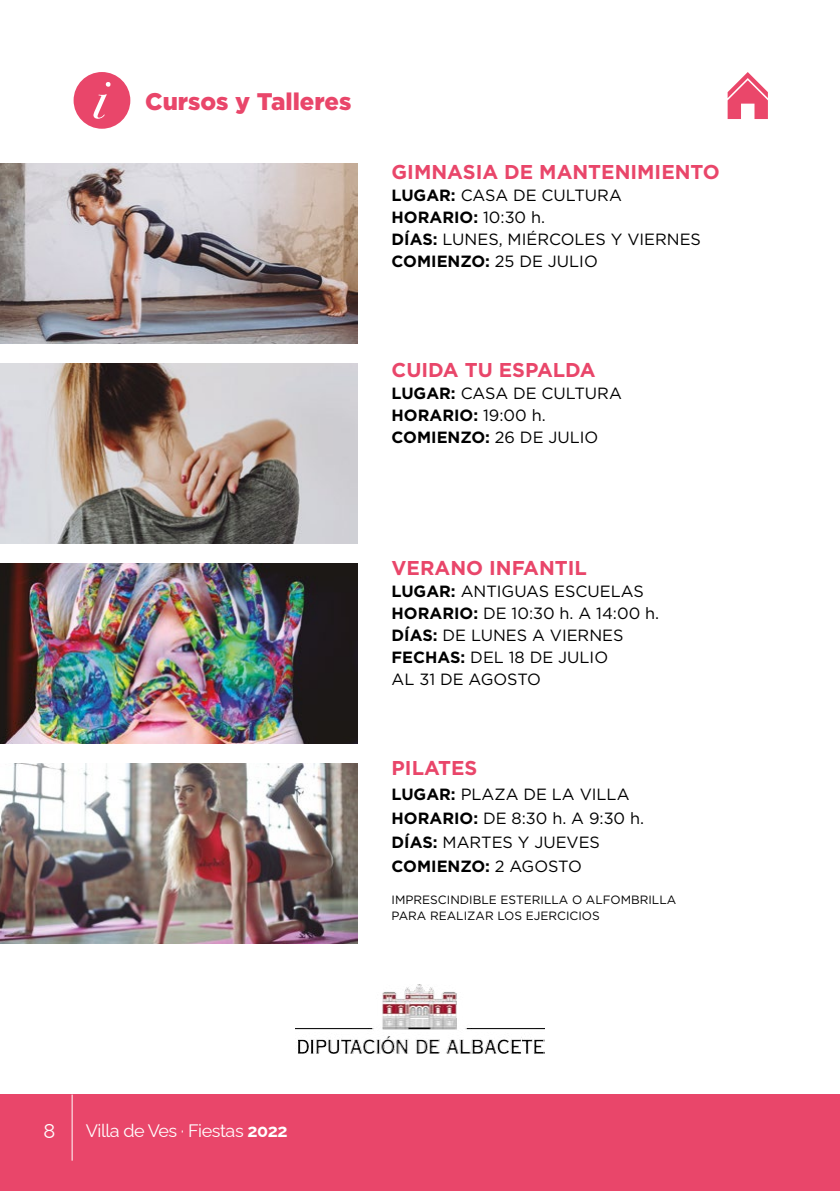
<style>
.page{position:relative;width:840px;height:1191px;background:#fff}
.page>*{position:absolute;margin:0;border:0;box-sizing:border-box;transform-origin:0 0}
.t1{font:900 24px "Gotham";color:#e9466a}
.t2{font:700 20px "Gotham";color:#e9466a}
.t3{font:20px "Raleway";color:#fff}
.t4{font:18px "Raleway";letter-spacing:-.025em;color:#fff}
.t5{font:16.2px/22px "Gotham";color:#000}
.t6{font:12px/16px "Gotham";color:#000}
.s1{font-weight:700}
</style>
<div class="page">
<div style="left:0;top:1094px;width:839px;height:97px;background:#e9466a"></div>
<hr style="left:72px;top:1094px;width:1px;height:66px;background:#fff">
<div style="left:74px;top:72px;width:56px;height:57px;background:#e9466a;border-radius:50%"></div>
<svg style="left:93px;top:82px;width:17px;height:37px"></svg>
<img style="left:0;top:163px;width:357px;height:181px">
<img style="left:0;top:363px;width:357px;height:181px">
<img style="left:0;top:563px;width:357px;height:181px">
<img style="left:0;top:763px;width:357px;height:181px">
<img style="left:295px;top:984px;width:249px;height:69px">
<svg style="left:727px;top:72px;width:40px;height:47px"></svg>
<h1 class="t1" style="left:145px;top:85px;width:208px">Cursos y Talleres</h1>
<p class="t2" style="left:391px;top:159px;width:329px">GIMNASIA DE MANTENIMIENTO</p>
<p class="t5" style="left:391px;top:184px;width:311px"><span class="s1">LUGAR:</span> CASA DE CULTURA<br><span class="s1">HORARIO:</span> 10:30 h.<br><span class="s1">DÍAS:</span> LUNES, MIÉRCOLES Y VIERNES<br><span class="s1">COMIENZO:</span> 25 DE JULIO</p>
<p class="t2" style="left:391px;top:357px;width:205px">CUIDA TU ESPALDA</p>
<p class="t5" style="left:391px;top:382px;width:231px"><span class="s1">LUGAR:</span> CASA DE CULTURA<br><span class="s1">HORARIO:</span> 19:00 h.<br><span class="s1">COMIENZO:</span> 26 DE JULIO</p>
<p class="t2" style="left:391px;top:555px;width:197px">VERANO INFANTIL</p>
<p class="t5" style="left:391px;top:580px;width:269px"><span class="s1">LUGAR:</span> ANTIGUAS ESCUELAS<br><span class="s1">HORARIO:</span> DE 10:30 h. A 14:00 h.<br><span class="s1">DÍAS:</span> DE LUNES A VIERNES<br><span class="s1">FECHAS:</span> DEL 18 DE JULIO<br>AL 31 DE AGOSTO</p>
<p class="t2" style="left:391px;top:755px;width:87px">PILATES</p>
<p class="t5" style="left:391px;top:781px;width:254px;line-height:24.2px"><span class="s1">LUGAR:</span> PLAZA DE LA VILLA<br><span class="s1">HORARIO:</span> DE 8:30 h. A 9:30 h.<br><span class="s1">DÍAS:</span> MARTES Y JUEVES<br><span class="s1">COMIENZO:</span> 2 AGOSTO</p>
<p class="t6" style="left:391px;top:891px;width:286px">IMPRESCINDIBLE ESTERILLA O ALFOMBRILLA<br>PARA REALIZAR LOS EJERCICIOS</p>
<p class="t3" style="left:44px;top:1115px;width:13px">8</p>
<p class="t4" style="left:86px;top:1116px;width:203px">Villa de Ves · Fiestas <span class="s1">2022</span></p>
</div>
